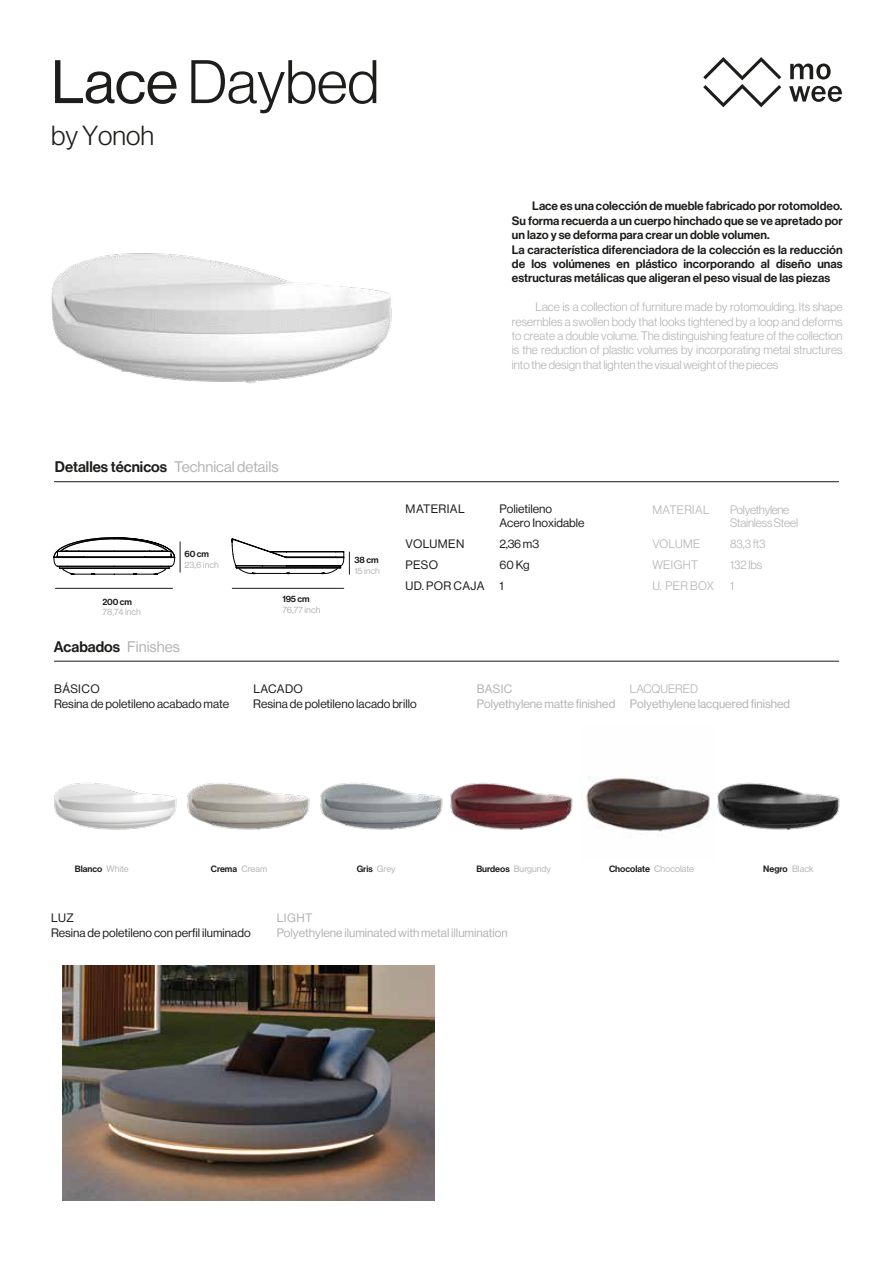
<style>
.page{position:relative;width:893px;height:1263px;background:#fff}
.page>*{position:absolute;margin:0;border:0;box-sizing:border-box;transform-origin:0 0}
.t1{font:300 60px "Neue Haas Display";color:#1d1d1b}
.t2{font:300 27px "Neue Haas Display";color:#1d1d1b}
.t3{font:15px "Neue Haas Display Mediu";color:#1d1d1b}
.t4{font:300 12px/14.4px "Neue Haas Display";color:#b3b2b2}
.t5{font:12px/14.4px "Neue Haas Display Mediu";color:#1d1d1b}
.t6{font:12px/15px "Neue Haas Display";color:#1d1d1b}
.t7{font:12px/15px "Neue Haas Display";color:#b3b2b2}
.t8{font:12px/21px "Neue Haas Display";letter-spacing:.03em;color:#1d1d1b}
.t9{font:300 12px/21px "Neue Haas Display";letter-spacing:.03em;color:#b3b2b2}
.t10{font:9.15px "N Haas Grotesk DS Pro 65 Md";color:#1d1d1b}
.t11{font:9px "N Haas Grotesk DS Pro 65 Md";color:#1d1d1b}
.t12{font:9px "N Haas Grotesk DS Pro 55 Rg";color:#b3b2b2}
.s1{font-weight:400}
.s2{font-family:"N Haas Grotesk DS Pro 55 Rg";color:#b3b2b2}
.s3{font-family:"N Haas Grotesk DS Pro 65 Md";color:#1d1d1b}
</style>
<div class="page">
<svg style="left:790px;top:64px;width:41px;height:16px"></svg>
<svg style="left:789px;top:86px;width:53px;height:16px"></svg>
<svg style="left:703px;top:57px;width:78px;height:50px"></svg>
<hr style="left:54px;top:481px;width:785px;height:1px;background:#1d1d1b">
<hr style="left:180px;top:542px;width:1px;height:30px;background:#1d1d1b">
<hr style="left:54px;top:661px;width:785px;height:1px;background:#1d1d1b">
<hr style="left:55px;top:588px;width:117px;height:1px;background:#1d1d1b">
<hr style="left:232px;top:588px;width:112px;height:1px;background:#1d1d1b">
<img style="left:51px;top:253px;width:341px;height:131px">
<img style="left:54px;top:783px;width:123px;height:47px">
<img style="left:187px;top:783px;width:123px;height:47px">
<img style="left:320px;top:783px;width:123px;height:47px">
<img style="left:450px;top:776px;width:260px;height:61px">
<img style="left:717px;top:783px;width:123px;height:48px">
<svg style="left:54px;top:537px;width:121px;height:38px"></svg>
<svg style="left:232px;top:538px;width:118px;height:36px"></svg>
<img style="left:62px;top:965px;width:372px;height:235px">
<h1 class="t1" style="left:51px;top:48px;width:330px"><span class="s1">Lace</span> Daybed</h1>
<h2 class="t2" style="left:51px;top:121px;width:104px">by Yonoh</h2>
<p class="t5" style="left:512px;top:199px;width:332px;text-indent:20px">Lace es una colección de mueble fabricado por rotomoldeo.<br>Su forma recuerda a un cuerpo hinchado que se ve apretado por un lazo y se deforma para crear un doble volumen.<br>La característica diferenciadora de la colección es la reducción de los volúmenes en plástico incorporando al diseño unas estructuras metálicas que aligeran el peso visual de las piezas</p>
<p class="t4" style="left:512px;top:300px;width:332px;text-align:justify;text-indent:24px">Lace is a collection of furniture made by rotomoulding. Its shape resembles a swollen body that looks tightened by a loop and deforms to create a double volume. The distinguishing feature of the collection is the reduction of plastic volumes by incorporating metal structures into the design that lighten the visual weight of the pieces</p>
<p class="t3" style="left:55px;top:458px;width:225px">Detalles técnicos <span class="s2">Technical details</span></p>
<p class="t11" style="left:102px;top:596px;width:31px">200 cm</p>
<p class="t12" style="left:102px;top:607px;width:40px">78,74 inch</p>
<p class="t11" style="left:185px;top:548px;width:26px">60 cm</p>
<p class="t12" style="left:185px;top:559px;width:36px">23,6 inch</p>
<p class="t3" style="left:54px;top:638px;width:127px">Acabados <span class="s2">Finishes</span></p>
<p class="t11" style="left:282px;top:594px;width:29px">195 cm</p>
<p class="t12" style="left:282px;top:605px;width:40px">76,77 inch</p>
<p class="t11" style="left:354px;top:555px;width:26px">38 cm</p>
<p class="t12" style="left:354px;top:566px;width:27px">15 inch</p>
<p class="t8" style="left:406px;top:499px;width:61px">MATERIAL</p>
<p class="t8" style="left:406px;top:533px;width:80px">VOLUMEN<br>PESO<br>UD. POR CAJA</p>
<p class="t6" style="left:499px;top:502px;width:87px;line-height:13.5px">Polietileno<br>Acero Inoxidable</p>
<p class="t6" style="left:499px;top:533px;width:41px;line-height:21px">2,36 m3<br>60 Kg<br>1</p>
<p class="t9" style="left:652px;top:499px;width:59px">MATERIAL</p>
<p class="t9" style="left:652px;top:533px;width:63px">VOLUME<br>WEIGHT<br>U. PER BOX</p>
<p class="t4" style="left:730px;top:503px;width:69px;line-height:13.5px">Polyethylene<br>Stainless Steel</p>
<p class="t4" style="left:730px;top:533px;width:37px;line-height:21px">83,3 ft3<br>132 lbs<br>1</p>
<p class="t6" style="left:54px;top:682px;width:177px">BÁSICO<br>Resina de poletileno acabado mate</p>
<p class="t6" style="left:253px;top:682px;width:165px">LACADO<br>Resina de poletileno lacado brillo</p>
<p class="t7" style="left:477px;top:682px;width:37px">BASIC</p>
<p class="t4" style="left:630px;top:682px;width:70px">LACQUERED</p>
<p class="t7" style="left:477px;top:697px;width:315px">Polyethylene matte finished Polyethylene lacquered finished</p>
<p class="t11" style="left:75px;top:863px;width:55px">Blanco <span class="s2">White</span></p>
<p class="t11" style="left:211px;top:863px;width:58px">Crema <span class="s2">Cream</span></p>
<p class="t11" style="left:357px;top:864px;width:40px">Gris <span class="s2">Grey</span></p>
<p class="t12" style="left:476px;top:863px;width:76px"><span class="s3">Burdeos</span> Burgundy</p>
<p class="t10" style="left:609px;top:863px;width:87px">Chocolate <span class="s2">Chocolate</span></p>
<p class="t10" style="left:763px;top:863px;width:52px">Negro <span class="s2">Black</span></p>
<p class="t6" style="left:51px;top:910px;width:201px">LUZ<br>Resina de poletileno con perfil iluminado</p>
<p class="t7" style="left:277px;top:910px;width:233px">LIGHT<br>Polyethylene iluminated with metal illumination</p>
</div>
